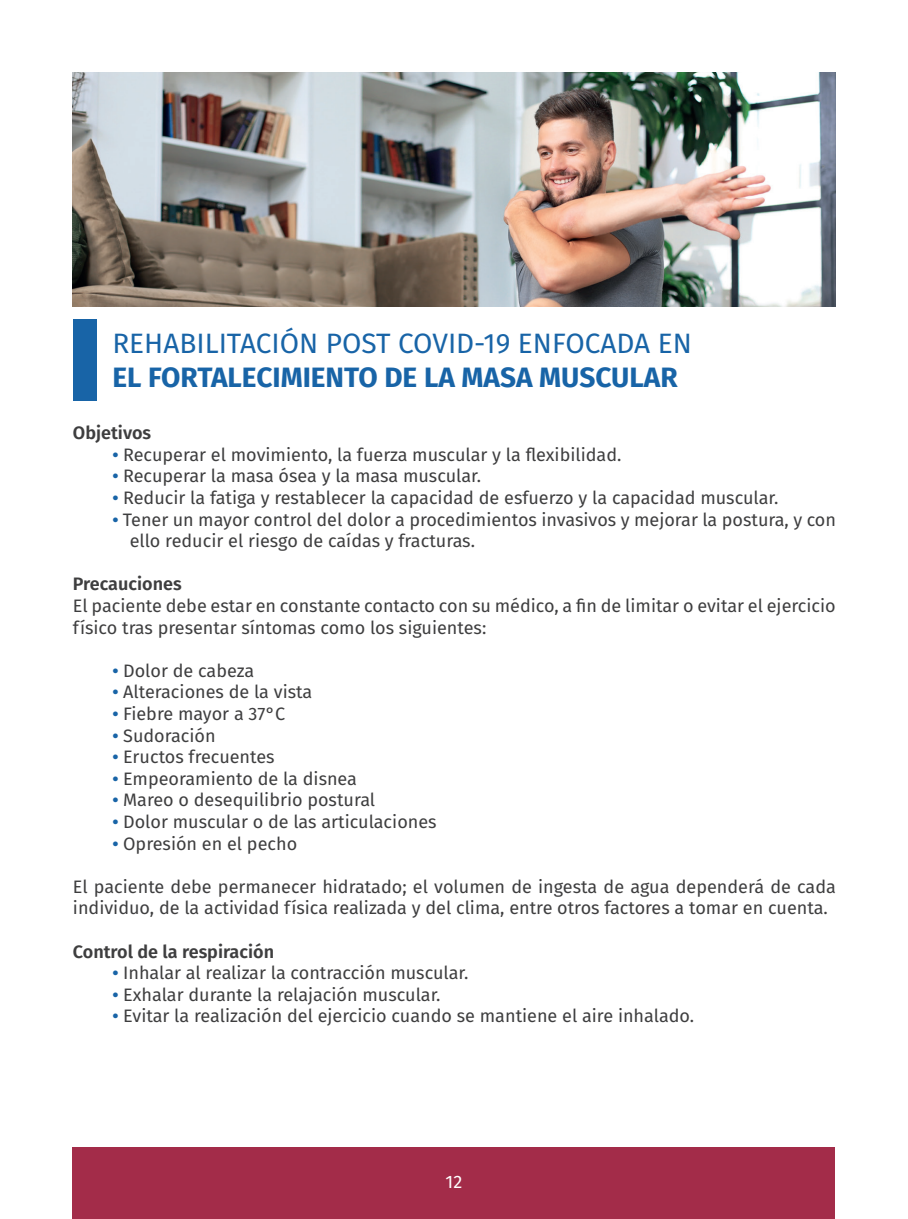
<style>
.page{position:relative;width:908px;height:1219px;background:#fff}
.page>*{position:absolute;margin:0;border:0;box-sizing:border-box;transform-origin:0 0}
.t1{font:28px "Fira Sans";color:#1864a7}
.t2{font:700 28px "Fira Sans";color:#1864a7}
.t3{font:18px/21.6px "Fira Sans";color:#3e3e3f}
.t4{font:600 18px "Fira Sans";color:#3e3e3f}
.t5{font:18px "Fira Sans";color:#fff}
.s1{font-weight:600;color:#1864a7}
</style>
<div class="page">
<div style="left:72px;top:1147px;width:761px;height:72px;background:#a32c49"></div>
<img style="left:72px;top:72px;width:763px;height:234px">
<div style="left:73px;top:319px;width:23px;height:82px;background:#1864a7"></div>
<h1 class="t1" style="left:112px;top:322px;width:580px">REHABILITACIÓN POST COVID-19 ENFOCADA EN</h1>
<h1 class="t2" style="left:112px;top:354px;width:566px">EL FORTALECIMIENTO DE LA MASA MUSCULAR</h1>
<p class="t4" style="left:73px;top:418px;width:80px">Objetivos</p>
<p class="t3" style="left:113px;top:443px;width:510px"><span class="s1">•</span> Recuperar el movimiento, la fuerza muscular y la flexibilidad.</p>
<p class="t3" style="left:113px;top:465px;width:370px"><span class="s1">•</span> Recuperar la masa ósea y la masa muscular.</p>
<p class="t3" style="left:113px;top:486px;width:667px"><span class="s1">•</span> Reducir la fatiga y restablecer la capacidad de esfuerzo y la capacidad muscular.</p>
<p class="t3" style="left:130px;top:508px;width:707px;text-indent:-17px"><span class="s1">•</span> Tener un mayor control del dolor a procedimientos invasivos y mejorar la postura, y con ello reducir el riesgo de caídas y fracturas.</p>
<p class="t4" style="left:73px;top:569px;width:110px">Precauciones</p>
<p class="t3" style="left:73px;top:594px;width:764px">El paciente debe estar en constante contacto con su médico, a fin de limitar o evitar el ejercicio físico tras presentar síntomas como los siguientes:</p>
<p class="t3" style="left:113px;top:659px;width:143px"><span class="s1">•</span> Dolor de cabeza</p>
<p class="t3" style="left:113px;top:681px;width:201px"><span class="s1">•</span> Alteraciones de la vista</p>
<p class="t3" style="left:113px;top:702px;width:174px"><span class="s1">•</span> Fiebre mayor a 37°C</p>
<p class="t3" style="left:113px;top:724px;width:104px"><span class="s1">•</span> Sudoración</p>
<p class="t3" style="left:113px;top:746px;width:163px"><span class="s1">•</span> Eructos frecuentes</p>
<p class="t3" style="left:113px;top:767px;width:246px"><span class="s1">•</span> Empeoramiento de la disnea</p>
<p class="t3" style="left:113px;top:789px;width:264px"><span class="s1">•</span> Mareo o desequilibrio postural</p>
<p class="t3" style="left:113px;top:810px;width:325px"><span class="s1">•</span> Dolor muscular o de las articulaciones</p>
<p class="t3" style="left:113px;top:832px;width:186px"><span class="s1">•</span> Opresión en el pecho</p>
<p class="t3" style="left:73px;top:875px;width:764px">El paciente debe permanecer hidratado; el volumen de ingesta de agua dependerá de cada individuo, de la actividad física realizada y del clima, entre otros factores a tomar en cuenta.</p>
<p class="t4" style="left:73px;top:937px;width:203px">Control de la respiración</p>
<p class="t3" style="left:113px;top:962px;width:357px"><span class="s1">•</span> Inhalar al realizar la contracción muscular.</p>
<p class="t3" style="left:113px;top:983px;width:329px"><span class="s1">•</span> Exhalar durante la relajación muscular.</p>
<p class="t3" style="left:113px;top:1005px;width:583px"><span class="s1">•</span> Evitar la realización del ejercicio cuando se mantiene el aire inhalado.</p>
<p class="t5" style="left:445px;top:1169px;width:18px">12</p>
</div>
